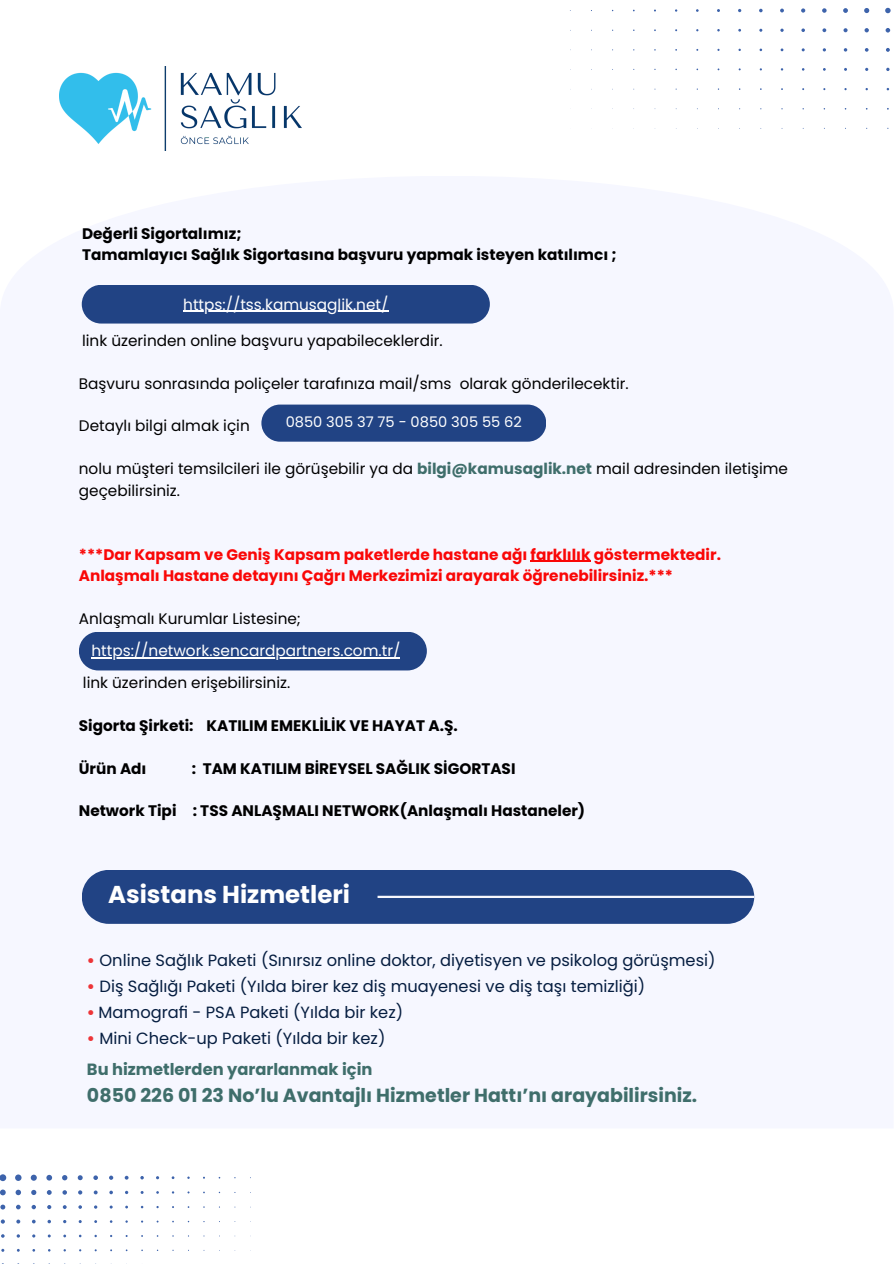
<style>
.page{position:relative;width:894px;height:1264px;background:#fff}
.page>*{position:absolute;margin:0;border:0;box-sizing:border-box;transform-origin:0 0}
.t1{font:700 24.45px "Poppins";color:#fff}
.t2{font:700 18.9px "Poppins";color:#3f6e6b}
.t3{font:16.2px "Poppins";color:#051d40}
.t4{font:700 16.2px "Poppins";color:#3f6e6b}
.t5{font:15.3px/21.3px "Poppins";color:#000}
.t6{font:700 15.3px/21.3px "Poppins";color:#000}
.t7{font:700 15.3px/21.3px "Poppins";color:#fa0707}
.t8{font:15.3px "Poppins";color:#fff}
.t9{font:14.55px "Poppins";color:#fff}
.s1{font-weight:700;color:#3f6e6b}
.s2{font-weight:700;color:#ed3538}
</style>
<div class="page">
<svg style="left:0;top:1174px;width:236px;height:78px"></svg>
<svg style="left:570px;top:7px;width:321px;height:122px"></svg>
<hr style="left:530px;top:561px;width:60px;height:1px;background:#fa0707">
<div style="left:82px;top:285px;width:407px;height:38px;background:#214384;border-radius:19px"></div>
<hr style="left:183px;top:311px;width:205px;height:1px;background:#fff">
<div style="left:82px;top:870px;width:672px;height:53px;background:#214384"></div>
<hr style="left:377px;top:895px;width:377px;height:3px;background:#f7f7fd">
<div style="left:79px;top:631px;width:348px;height:39px;background:#214384;border-radius:19px"></div>
<hr style="left:91px;top:657px;width:309px;height:1px;background:#fff">
<div style="left:261px;top:404px;width:285px;height:37px;background:#214384;border-radius:19px"></div>
<img style="left:59px;top:66px;width:242px;height:85px">
<p class="t6" style="left:82px;top:223px;width:536px">Değerli Sigortalımız;<br>Tamamlayıcı Sağlık Sigortasına başvuru yapmak isteyen katılımcı ;</p>
<h3 class="t8" style="left:183px;top:293px;width:206px">https://tss.kamusaglik.net/</h3>
<p class="t5" style="left:82px;top:330px;width:362px">link üzerinden online başvuru yapabileceklerdir.</p>
<h3 class="t5" style="left:79px;top:373px;width:551px">Başvuru sonrasında poliçeler tarafınıza mail/sms olarak gönderilecektir.</h3>
<h4 class="t5" style="left:79px;top:415px;width:172px">Detaylı bilgi almak için</h4>
<h4 class="t5" style="left:79px;top:458px;width:710px">nolu müşteri temsilcileri ile görüşebilir ya da <span class="s1">bilgi@kamusaglik.net</span> mail adresinden iletişime geçebilirsiniz.</h4>
<h4 class="t9" style="left:285px;top:412px;width:238px">0850 305 37 75 - 0850 305 55 62</h4>
<h4 class="t7" style="left:79px;top:544px;width:643px">***Dar Kapsam ve Geniş Kapsam paketlerde hastane ağı farklılık göstermektedir.<br>Anlaşmalı Hastane detayını Çağrı Merkezimizi arayarak öğrenebilirsiniz.***</h4>
<h4 class="t5" style="left:79px;top:608px;width:223px">Anlaşmalı Kurumlar Listesine;</h4>
<p class="t8" style="left:91px;top:640px;width:310px">https://network.sencardpartners.com.tr/</p>
<h3 class="t5" style="left:83px;top:672px;width:209px">link üzerinden erişebilirsiniz.</h3>
<h4 class="t6" style="left:79px;top:715px;width:380px">Sigorta Şirketi: KATILIM EMEKLİLİK VE HAYAT A.Ş.</h4>
<h4 class="t6" style="left:79px;top:757px;width:69px">Ürün Adı</h4>
<h4 class="t6" style="left:192px;top:757px;width:325px">: TAM KATILIM BİREYSEL SAĞLIK SİGORTASI</h4>
<h3 class="t6" style="left:79px;top:800px;width:507px">Network Tipi : TSS ANLAŞMALI NETWORK(Anlaşmalı Hastaneler)</h3>
<h3 class="t1" style="left:108px;top:877px;width:243px">Asistans Hizmetleri</h3>
<h1 class="t3" style="left:87px;top:949px;width:630px"><span class="s2">•</span> Online Sağlık Paketi (Sınırsız online doktor, diyetisyen ve psikolog görüşmesi)</h1>
<h1 class="t3" style="left:87px;top:975px;width:559px"><span class="s2">•</span> Diş Sağlığı Paketi (Yılda birer kez diş muayenesi ve diş taşı temizliği)</h1>
<h1 class="t3" style="left:87px;top:1000px;width:317px"><span class="s2">•</span> Mamografi - PSA Paketi (Yılda bir kez)</h1>
<h1 class="t3" style="left:87px;top:1026px;width:300px"><span class="s2">•</span> Mini Check-up Paketi (Yılda bir kez)</h1>
<p class="t4" style="left:87px;top:1057px;width:287px">Bu hizmetlerden yararlanmak için</p>
<h4 class="t2" style="left:87px;top:1082px;width:611px">0850 226 01 23 No’lu Avantajlı Hizmetler Hattı’nı arayabilirsiniz.</h4>
</div>
